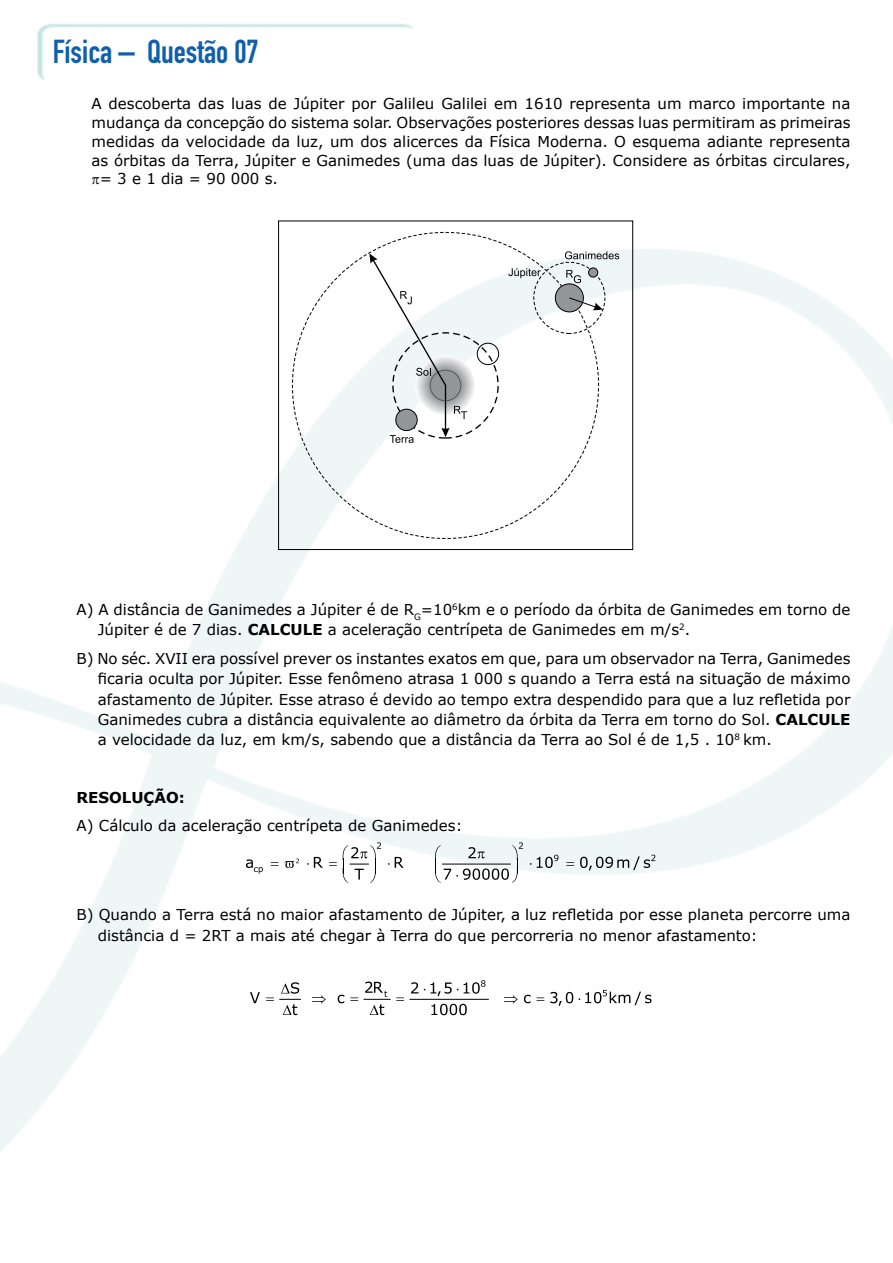
<style>
.page{position:relative;width:893px;height:1263px;background:#fff}
.page>*{position:absolute;margin:0;border:0;box-sizing:border-box;transform-origin:0 0}
.t1{font:32.7px "DIN Engschrift Std";color:#105faa}
.t2{font:15px/20.2px "Verdana";color:#000}
.t3{font:700 15px "Verdana";color:#000}
.s1{font-weight:700}
</style>
<div class="page">
<img style="left:0;top:24px;width:893px;height:1127px">
<div style="left:555px;top:284px;width:28px;height:28px;background:#939598;border-radius:50%"></div>
<div style="left:555px;top:284px;width:29px;height:28px;border:1px solid #000;border-radius:50%"></div>
<div style="left:533px;top:262px;width:72px;height:72px;border:1px dashed #000;border-radius:50%"></div>
<div style="left:589px;top:268px;width:9px;height:9px;background:#939598;border-radius:50%"></div>
<div style="left:588px;top:268px;width:10px;height:9px;border:1px solid #000;border-radius:50%"></div>
<svg style="left:369px;top:253px;width:130px;height:190px"></svg>
<svg style="left:508px;top:268px;width:33px;height:10px"></svg>
<svg style="left:565px;top:251px;width:54px;height:8px"></svg>
<svg style="left:566px;top:270px;width:15px;height:13px"></svg>
<svg style="left:569px;top:297px;width:34px;height:13px"></svg>
<div style="left:278px;top:221px;width:355px;height:329px;border:1px solid #000"></div>
<svg style="left:271px;top:862px;width:7px;height:4px"></svg>
<svg style="left:329px;top:862px;width:8px;height:4px"></svg>
<svg style="left:566px;top:862px;width:8px;height:4px"></svg>
<svg style="left:284px;top:858px;width:15px;height:10px"></svg>
<svg style="left:246px;top:859px;width:17px;height:15px"></svg>
<svg style="left:307px;top:857px;width:16px;height:11px"></svg>
<svg style="left:388px;top:857px;width:16px;height:11px"></svg>
<svg style="left:537px;top:855px;width:21px;height:13px"></svg>
<svg style="left:580px;top:855px;width:76px;height:15px"></svg>
<svg style="left:343px;top:842px;width:38px;height:41px"></svg>
<svg style="left:435px;top:842px;width:88px;height:41px"></svg>
<hr style="left:410px;top:999px;width:78px;height:1px;background:#000101">
<svg style="left:266px;top:997px;width:8px;height:4px"></svg>
<svg style="left:312px;top:995px;width:14px;height:8px"></svg>
<svg style="left:350px;top:997px;width:8px;height:4px"></svg>
<svg style="left:396px;top:997px;width:8px;height:4px"></svg>
<svg style="left:504px;top:995px;width:14px;height:8px"></svg>
<svg style="left:537px;top:997px;width:7px;height:4px"></svg>
<svg style="left:411px;top:982px;width:7px;height:11px"></svg>
<svg style="left:431px;top:982px;width:27px;height:14px"></svg>
<svg style="left:464px;top:980px;width:21px;height:14px"></svg>
<svg style="left:250px;top:992px;width:10px;height:11px"></svg>
<svg style="left:338px;top:995px;width:6px;height:8px"></svg>
<svg style="left:524px;top:995px;width:7px;height:8px"></svg>
<svg style="left:550px;top:992px;width:23px;height:14px"></svg>
<svg style="left:579px;top:990px;width:72px;height:15px"></svg>
<svg style="left:280px;top:982px;width:20px;height:33px"></svg>
<svg style="left:364px;top:981px;width:26px;height:34px"></svg>
<svg style="left:431px;top:1004px;width:36px;height:11px"></svg>
<svg style="left:92px;top:177px;width:7px;height:7px"></svg>
<h1 class="t1" style="left:53px;top:33px;width:208px">Física – Questão 07</h1>
<p class="t2" style="left:92px;top:94px;width:760px">A descoberta das luas de Júpiter por Galileu Galilei em 1610 representa um marco importante na</p>
<p class="t2" style="left:92px;top:112px;width:760px">mudança da concepção do sistema solar. Observações posteriores dessas luas permitiram as primeiras</p>
<p class="t2" style="left:92px;top:131px;width:760px">medidas da velocidade da luz, um dos alicerces da Física Moderna. O esquema adiante representa</p>
<p class="t2" style="left:92px;top:150px;width:760px">as órbitas da Terra, Júpiter e Ganimedes (uma das luas de Júpiter). Considere as órbitas circulares,</p>
<p class="t2" style="left:100px;top:169px;width:180px">= 3 e 1 dia = 90 000 s.</p>
<p class="t2" style="left:98px;top:599px;width:754px;text-indent:-21px">A) A distância de Ganimedes a Júpiter é de R<sub>G</sub>=10<sup>6</sup>km e o período da órbita de Ganimedes em torno de<br>Júpiter é de 7 dias. <span class="s1">CALCULE</span> a aceleração centrípeta de Ganimedes em m/s<sup>2</sup>.</p>
<p class="t2" style="left:98px;top:648px;width:754px;text-align:justify;text-indent:-21px">B) No séc. XVII era possível prever os instantes exatos em que, para um observador na Terra, Ganimedes ficaria oculta por Júpiter. Esse fenômeno atrasa 1 000 s quando a Terra está na situação de máximo afastamento de Júpiter. Esse atraso é devido ao tempo extra despendido para que a luz refletida por Ganimedes cubra a distância equivalente ao diâmetro da órbita da Terra em torno do Sol. <span class="s1">CALCULE </span>a velocidade da luz, em km/s, sabendo que a distância da Terra ao Sol é de 1,5 . 10<sup>8</sup> km.</p>
<p class="t3" style="left:77px;top:787px;width:110px">RESOLUÇÃO:</p>
<p class="t2" style="left:77px;top:816px;width:387px">A) Cálculo da aceleração centrípeta de Ganimedes:</p>
<p class="t2" style="left:98px;top:904px;width:754px;text-indent:-21px">B) Quando a Terra está no maior afastamento de Júpiter, a luz refletida por esse planeta percorre uma distância d = 2RT a mais até chegar à Terra do que percorreria no menor afastamento:</p>
</div>
